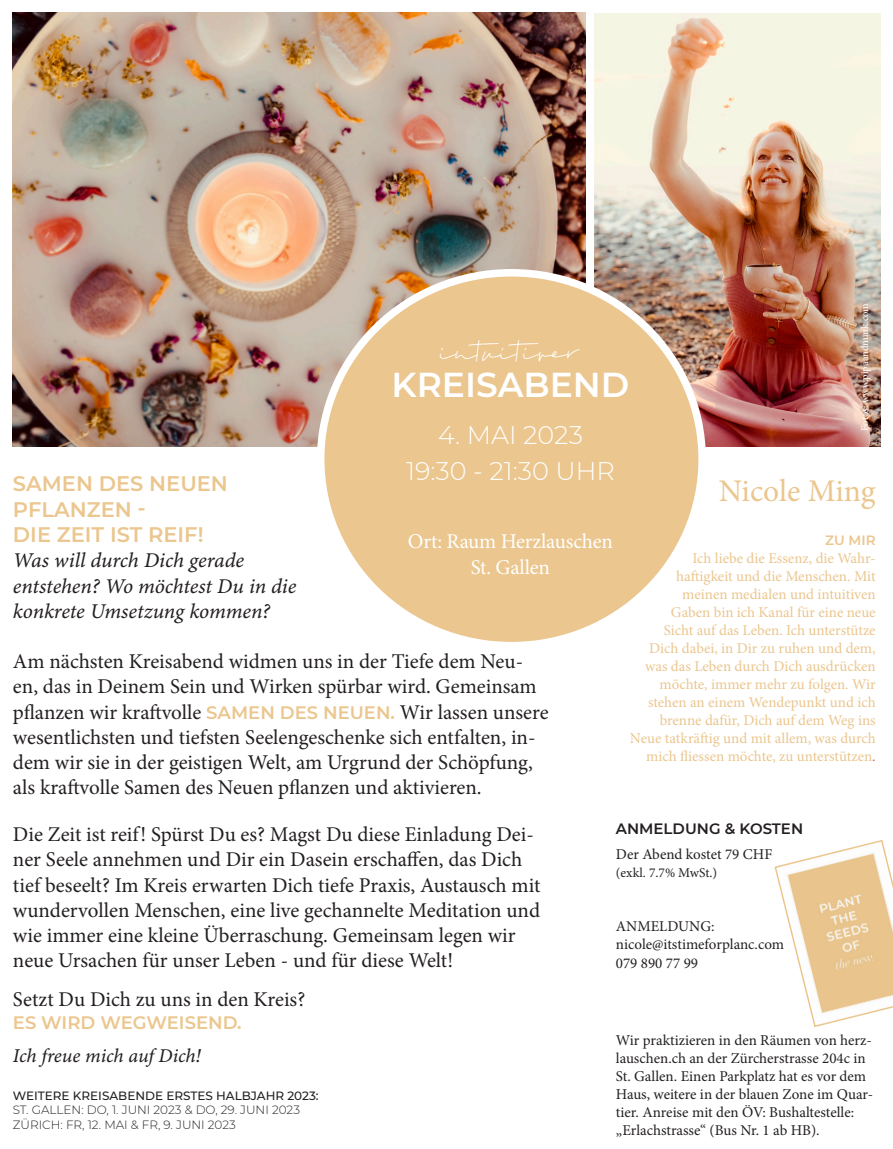
<style>
.page{position:relative;width:893px;height:1149px;background:#fff}
.page>*{position:absolute;margin:0;border:0;box-sizing:border-box;transform-origin:0 0}
.t1{font:40.5px "Savannah Alt";color:#fff}
.t2{font:600 34.5px "Montserrat";color:#fff}
.t3{font:31.5px "Minion Pro";letter-spacing:-.005em;color:#ebc68e}
.t4{font:300 25.5px "Montserrat";color:#fff}
.t5{font:21px/25.2px "Minion Pro";color:#231f20}
.t6{font:21px/25.5px "Minion Pro It Capt";letter-spacing:-.005em;color:#231f20}
.t7{font:600 21px "Montserrat";color:#ebc68e}
.t8{font:21px "Minion Pro";letter-spacing:-.01em;color:#fff}
.t9{font:19.5px "Minion Pro It Capt";letter-spacing:-.01em;color:#231f20}
.t10{font:600 18px "Montserrat";color:#ebc68e}
.t11{font:15px/18px "Minion Pro";color:#ebc68e;text-align:right}
.t12{font:15px/18px "Minion Pro";color:#231f20}
.t13{font:600 15px "Montserrat";color:#231f20}
.t14{font:13.5px "Minion Pro";color:#231f20}
.t15{font:600 13.5px "Montserrat";color:#ebc68e}
.t16{font:300 12px "Montserrat";color:#231f20}
.t17{font:500 12px "Montserrat";color:#231f20}
.t18{font:10.5px "Minion Pro";letter-spacing:-.005em;color:#fff}
.s1{color:#c16860}
.s2{font-family:"Montserrat";font-weight:600;font-size:18px;color:#ebc68e}
</style>
<div class="page">
<img style="left:594px;top:13px;width:286px;height:433px">
<img style="left:13px;top:13px;width:572px;height:433px">
<svg style="left:774px;top:840px;width:119px;height:187px"></svg>
<div style="left:321px;top:273px;width:381px;height:372px;background:#ebc68e;border-radius:50%"></div>
<p class="t18" style="left:858px;top:431px;width:129px;rotate:-90deg">Fotos: www.pipaandnuuk.com</p>
<p class="t1" style="left:440px;top:321px;width:142px">intuitiver</p>
<p class="t2" style="left:391px;top:360px;width:239px">KREISABEND</p>
<p class="t4" style="left:438px;top:417px;width:146px">4. MAI 2023</p>
<p class="t4" style="left:406px;top:453px;width:210px">19:30 - 21:30 UHR</p>
<p class="t7" style="left:13px;top:469px;width:217px">SAMEN DES NEUEN</p>
<p class="t7" style="left:13px;top:494px;width:135px">PFLANZEN -</p>
<p class="t7" style="left:13px;top:519px;width:192px">DIE ZEIT IST REIF!</p>
<p class="t6" style="left:13px;top:548px;width:233px">Was will durch Dich gerade</p>
<p class="t6" style="left:13px;top:574px;width:285px">entstehen? Wo möchtest Du in die konkrete Umsetzung kommen?</p>
<p class="t3" style="left:719px;top:469px;width:158px">Nicole Ming</p>
<p class="t8" style="left:408px;top:527px;width:207px">Ort: Raum Herzlauschen</p>
<p class="t8" style="left:471px;top:552px;width:81px">St. Gallen</p>
<p class="t15" style="left:825px;top:530px;width:52px">ZU MIR</p>
<p class="t11" style="left:692px;top:549px;width:185px">Ich liebe die Essenz, die Wahr-</p>
<p class="t11" style="left:676px;top:567px;width:201px">haftigkeit und die Menschen. Mit</p>
<p class="t11" style="left:682px;top:585px;width:195px">meinen medialen und intuitiven</p>
<p class="t11" style="left:671px;top:603px;width:206px">Gaben bin ich Kanal für eine neue</p>
<p class="t11" style="left:664px;top:621px;width:213px">Sicht auf das Leben. Ich unterstütze</p>
<p class="t11" style="left:630px;top:639px;width:247px">Dich dabei, in Dir zu ruhen und dem, was das Leben durch Dich ausdrücken möchte, immer mehr zu folgen. Wir stehen an einem Wendepunkt und ich brenne dafür, Dich auf dem Weg ins Neue tatkräftig und mit allem, was durch mich fliessen möchte, zu unterstützen<span class="s1">.</span></p>
<p class="t5" style="left:13px;top:648px;width:537px">Am nächsten Kreisabend widmen uns in der Tiefe dem Neu&shy;en, das in Deinem Sein und Wirken spürbar wird. Gemeinsam pflanzen wir kraftvolle <span class="s2">SAMEN DES NEUEN.</span> Wir lassen unsere wesentlichsten und tiefsten Seelengeschenke sich entfalten, in&shy;dem wir sie in der geistigen Welt, am Urgrund der Schöpfung, als kraftvolle Samen des Neuen pflanzen und aktivieren.</p>
<p class="t5" style="left:13px;top:821px;width:529px">Die Zeit ist reif! Spürst Du es? Magst Du diese Einladung Dei&shy;ner Seele annehmen und Dir ein Dasein erschaffen, das Dich tief beseelt? Im Kreis erwarten Dich tiefe Praxis, Austausch mit wundervollen Menschen, eine live gechannelte Meditation und wie immer eine kleine Überraschung. Gemeinsam legen wir neue Ursachen für unser Leben - und für diese Welt!</p>
<p class="t5" style="left:13px;top:986px;width:294px">Setzt Du Dich zu uns in den Kreis?</p>
<p class="t10" style="left:13px;top:1009px;width:230px">ES WIRD WEGWEISEND.</p>
<p class="t9" style="left:13px;top:1044px;width:189px">Ich freue mich auf Dich!</p>
<p class="t13" style="left:616px;top:817px;width:189px">ANMELDUNG &amp; KOSTEN</p>
<p class="t12" style="left:616px;top:845px;width:158px">Der Abend kostet 79 CHF</p>
<p class="t14" style="left:616px;top:863px;width:103px">(exkl. 7.7% MwSt.)</p>
<p class="t12" style="left:616px;top:917px;width:100px">ANMELDUNG:</p>
<p class="t12" style="left:616px;top:935px;width:170px">nicole@itstimeforplanc.com</p>
<p class="t12" style="left:616px;top:953px;width:84px">079 890 77 99</p>
<p class="t12" style="left:616px;top:1030px;width:259px">Wir praktizieren in den Räumen von herz&shy;lauschen.ch an der Zürcherstrasse 204c in St. Gallen. Einen Parkplatz hat es vor dem Haus, weitere in der blauen Zone im Quar&shy;tier. Anreise mit den ÖV: Bushaltestelle: „Erlachstrasse“ (Bus Nr. 1 ab HB).</p>
<p class="t17" style="left:13px;top:1086px;width:307px">WEITERE KREISABENDE ERSTES HALBJAHR 2023:</p>
<p class="t16" style="left:13px;top:1101px;width:289px">ST. GALLEN: DO, 1. JUNI 2023 &amp; DO, 29. JUNI 2023</p>
<p class="t16" style="left:13px;top:1115px;width:225px">ZÜRICH: FR, 12. MAI &amp; FR, 9. JUNI 2023</p>
</div>
